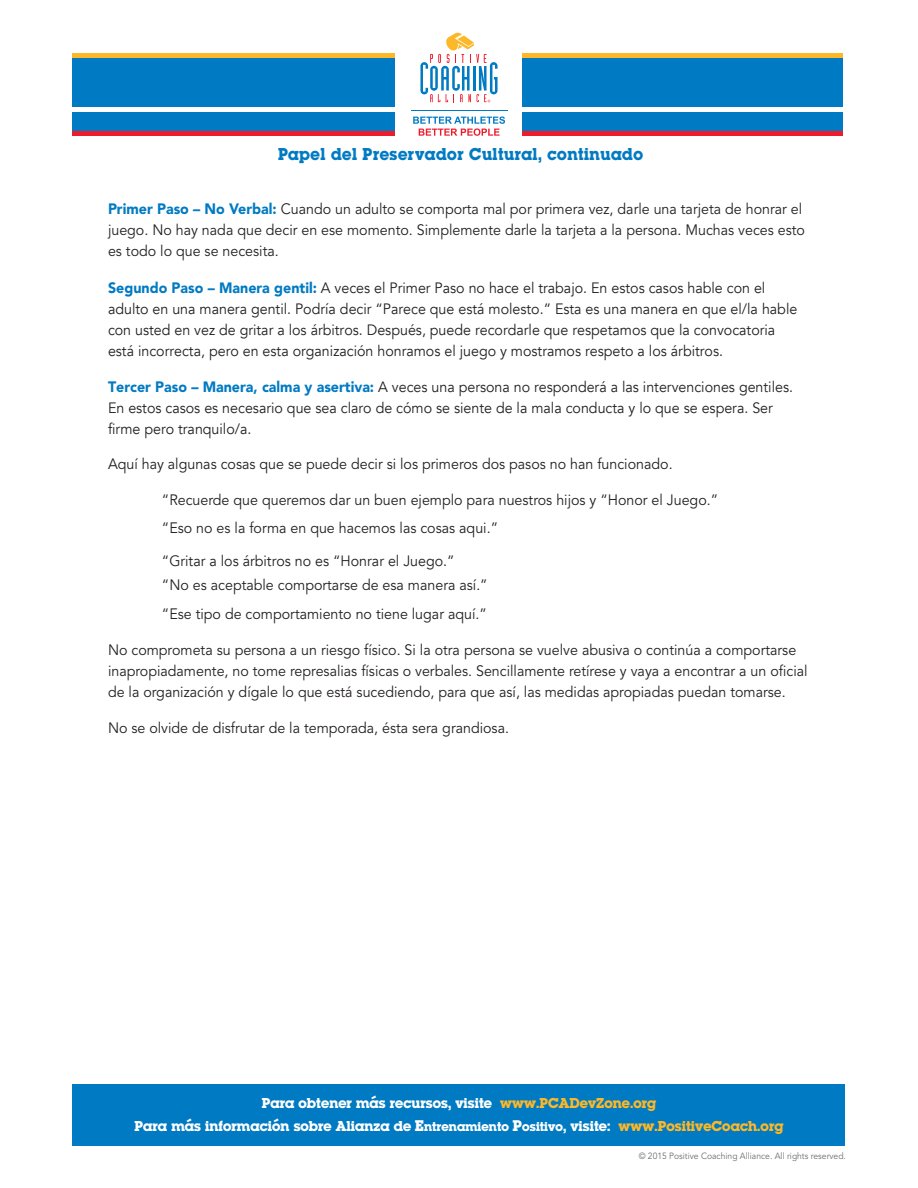
<style>
.page{position:relative;width:918px;height:1188px;background:#fff}
.page>*{position:absolute;margin:0;border:0;box-sizing:border-box;transform-origin:0 0}
.t1{font:18px "Lubalin Graph Bld";letter-spacing:.03em;color:#007ac2;scale:.96 1}
.text{font:15px/21px "Avenir";color:#231f20;scale:.95 1}
.t2{font:15px/23.1px "Lubalin Graph Bld";letter-spacing:.005em;color:#fff;text-align:center}
.t3{font:9px "Avenir";color:#6c6d70;scale:.95 1}
.s1{font-weight:900;color:#007ac2}
.s2{color:#fcb828}
.s3{font-family:"Lubalin";font-weight:700;font-size:13.5px}
.s4{font-size:13.5px}
</style>
<div class="page">
<div style="left:73px;top:1084px;width:772px;height:62px;background:#007ac2"></div>
<div style="left:72px;top:54px;width:323px;height:81px;background:#007ac2"></div>
<div style="left:522px;top:54px;width:321px;height:81px;background:#007ac2"></div>
<svg style="left:420px;top:33px;width:78px;height:69px"></svg>
<hr style="left:411px;top:110px;width:96px;height:1px;background:#007ac2">
<svg style="left:413px;top:116px;width:92px;height:20px"></svg>
<div style="left:70px;top:107px;width:326px;height:5px;background:#fff"></div>
<hr style="left:72px;top:131px;width:323px;height:4px;background:#ee1b2c">
<hr style="left:72px;top:54px;width:323px;height:4px;background:#fcb828">
<div style="left:522px;top:107px;width:324px;height:5px;background:#fff"></div>
<hr style="left:522px;top:131px;width:321px;height:4px;background:#ee1b2c">
<hr style="left:522px;top:54px;width:321px;height:4px;background:#fcb828">
<p class="t1" style="left:278px;top:142px;width:382px">Papel del Preservador Cultural, continuado</p>
<p class="text" style="left:108px;top:199px;width:735px"><span class="s1">Primer Paso – No Verbal:</span> Cuando un adulto se comporta mal por primera vez, darle una tarjeta de honrar el juego. No hay nada que decir en ese momento. Simplemente darle la tarjeta a la persona. Muchas veces esto es todo lo que se necesita.</p>
<p class="text" style="left:108px;top:277px;width:727px"><span class="s1">Segundo Paso – Manera gentil:</span> A veces el Primer Paso no hace el trabajo. En estos casos hable con el adulto en una manera gentil. Podría decir “Parece que está molesto.” Esta es una manera en que el/la hable con usted en vez de gritar a los árbitros. Después, puede recordarle que respetamos que la convocatoria está incorrecta, pero en esta organización honramos el juego y mostramos respeto a los árbitros.</p>
<p class="text" style="left:108px;top:376px;width:723px"><span class="s1">Tercer Paso – Manera, calma y asertiva:</span> A veces una persona no responderá a las intervenciones gentiles.<br>En estos casos es necesario que sea claro de cómo se siente de la mala conducta y lo que se espera. Ser firme pero tranquilo/a.</p>
<p class="text" style="left:108px;top:454px;width:596px">Aquí hay algunas cosas que se puede decir si los primeros dos pasos no han funcionado.</p>
<p class="text" style="left:162px;top:490px;width:587px">“Recuerde que queremos dar un buen ejemplo para nuestros hijos y “Honor el Juego.”</p>
<p class="text" style="left:162px;top:518px;width:355px">“Eso no es la forma en que hacemos las cosas aqui.”</p>
<p class="text" style="left:162px;top:550px;width:310px">“Gritar a los árbitros no es “Honrar el Juego.”</p>
<p class="text" style="left:162px;top:575px;width:344px">“No es aceptable comportarse de esa manera así.”</p>
<p class="text" style="left:162px;top:604px;width:343px">“Ese tipo de comportamiento no tiene lugar aquí.”</p>
<p class="text" style="left:108px;top:640px;width:738px">No comprometa su persona a un riesgo físico. Si la otra persona se vuelve abusiva o continúa a comportarse inapropiadamente, no tome represalias físicas o verbales. Sencillamente retírese y vaya a encontrar a un oficial de la organización y dígale lo que está sucediendo, para que así, las medidas apropiadas puedan tomarse.</p>
<p class="text" style="left:108px;top:718px;width:424px">No se olvide de disfrutar de la temporada, ésta sera grandiosa.</p>
<p class="t2" style="left:134px;top:1093px;width:651px">Para obtener más recursos, visite <span class="s2">www.PCADevZone.org<br></span>Para más información sobre Alianza de <span class="s3">E</span><span class="s4">ntrenamiento</span> <span class="s3">P</span><span class="s4">ositivo</span>, visite: <span class="s2">www.PositiveCoach.org</span></p>
<p class="t3" style="left:639px;top:1150px;width:220px">© 2015 Positive Coaching Alliance. All rights reserved.</p>
</div>
